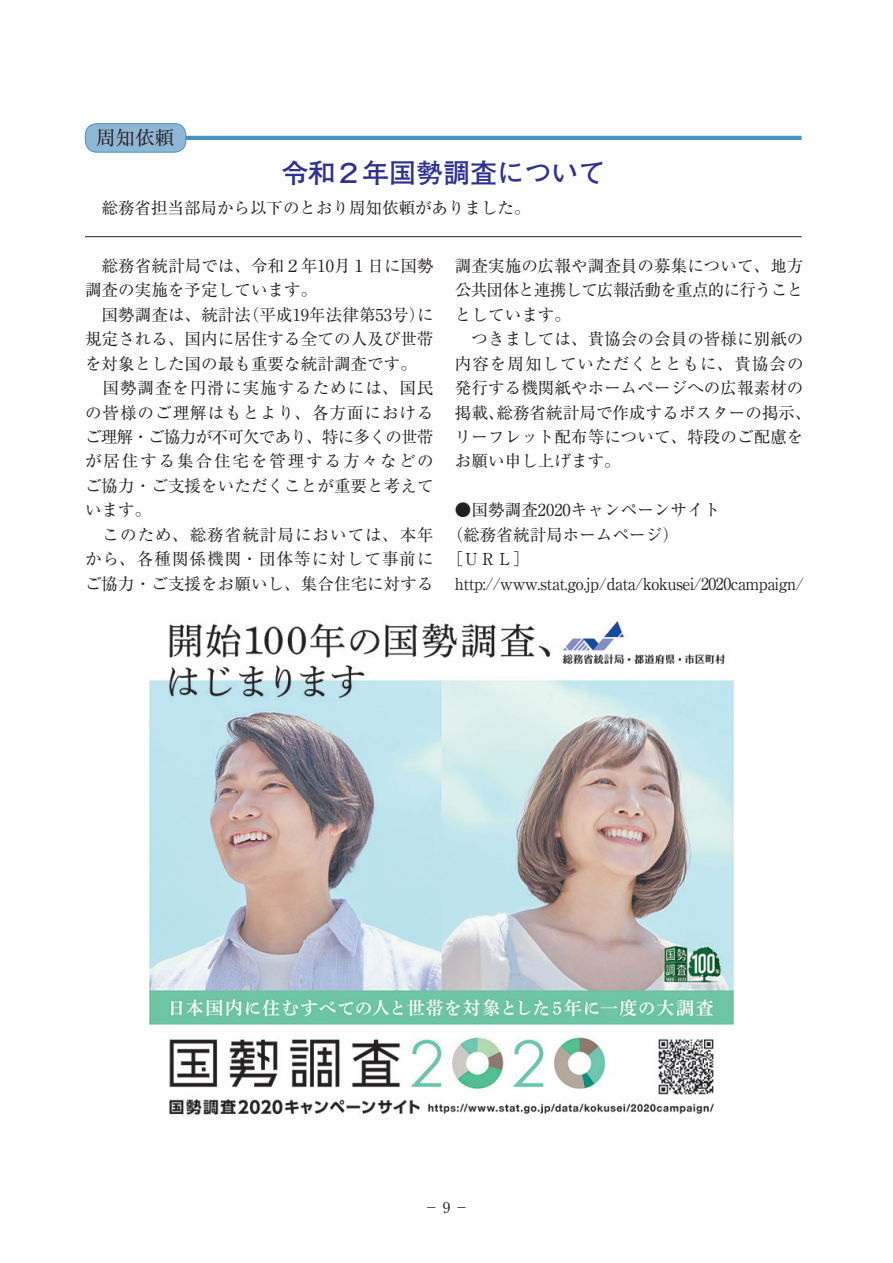
<style>
.page{position:relative;width:893px;height:1263px;background:#fff}
.page>*{position:absolute;margin:0;border:0;box-sizing:border-box;transform-origin:0 0}
.t1{font:700 27px "Futo Go B101 Pro";color:#2e3092}
.t2{font:19.5px "Ryumin Pro";color:#231f20}
.t3{font:16.5px/24.5px "Ryumin Pro";letter-spacing:.005em;color:#231f20}
.t4{font:16.5px/24.5px "Ryumin Pro";letter-spacing:.06em;color:#231f20}
.t5{font:16.5px "Ryumin Pro";letter-spacing:-.03em;color:#231f20;scale:.96 1}
.t6{font:15px "Ryumin Pro";color:#231f20}
</style>
<div class="page">
<hr style="left:85px;top:236px;width:717px;height:1px;background:#231f20">
<hr style="left:111px;top:136px;width:691px;height:4px;background:#4794c0">
<div style="left:85px;top:124px;width:101px;height:28px;background:#90b6d6;border-radius:12px"></div>
<div style="left:85px;top:123px;width:101px;height:29px;border:1px solid #4794c0;border-radius:12px"></div>
<img style="left:150px;top:621px;width:583px;height:494px">
<p class="t2" style="left:96px;top:123px;width:79px">周知依頼</p>
<h1 class="t1" style="left:281px;top:151px;width:326px">令和２年国勢調査について</h1>
<p class="t3" style="left:85px;top:195px;width:447px">　総務省担当部局から以下のとおり周知依頼がありました。</p>
<p class="t3" style="left:85px;top:252px;width:350px">　総務省統計局では、令和２年10月１日に国勢調査の実施を予定しています。<br>　国勢調査は、統計法（平成19年法律第53号）に規定される、国内に居住する全ての人及び世帯を対象とした国の最も重要な統計調査です。</p>
<p class="t4" style="left:85px;top:375px;width:350px;text-indent:17px">国勢調査を円滑に実施するためには、国民の皆様のご理解はもとより、各方面におけるご理解・ご協力が不可欠であり、特に多くの世帯が居住する集合住宅を管理する方々などのご協力・ご支援をいただくことが重要と考えています。<br>　このため、総務省統計局においては、本年から、各種関係機関・団体等に対して事前にご協力・ご支援をお願いし、集合住宅に対する</p>
<p class="t3" style="left:455px;top:252px;width:358px">調査実施の広報や調査員の募集について、地方公共団体と連携して広報活動を重点的に行うこととしています。<br>　つきましては、貴協会の会員の皆様に別紙の内容を周知していただくとともに、貴協会の発行する機関紙やホームページへの広報素材の掲載、総務省統計局で作成するポスターの掲示、リーフレット配布等について、特段のご配慮をお願い申し上げます。</p>
<p class="t3" style="left:455px;top:497px;width:267px">●国勢調査2020キャンペーンサイト</p>
<p class="t3" style="left:447px;top:521px;width:234px">（総務省統計局ホームページ）</p>
<p class="t3" style="left:447px;top:546px;width:84px">［ＵＲＬ］</p>
<p class="t5" style="left:455px;top:570px;width:365px">http://www.stat.go.jp/data/kokusei/2020campaign/</p>
<p class="t6" style="left:424px;top:1196px;width:46px">−9−</p>
</div>
